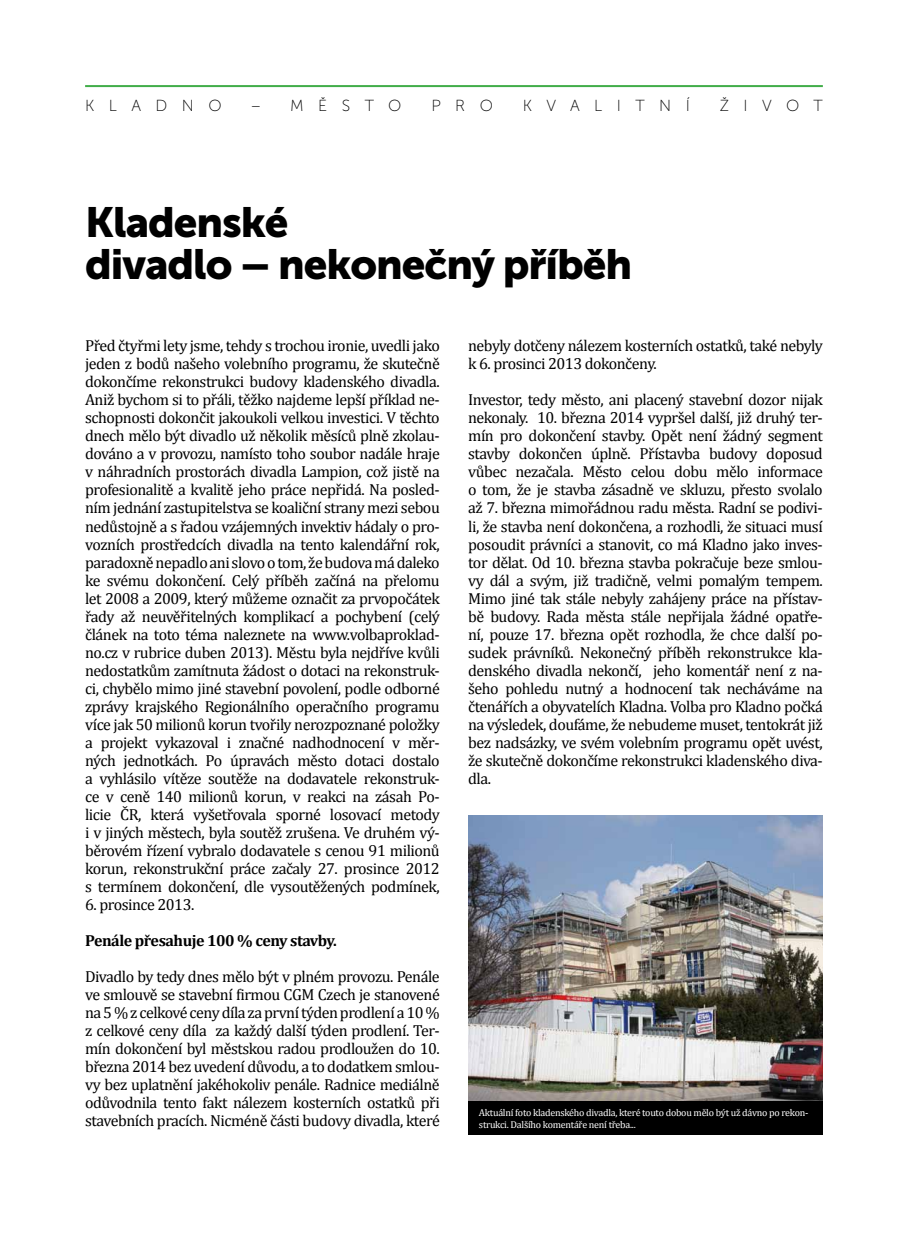
<style>
.page{position:relative;width:908px;height:1248px;background:#fff}
.page>*{position:absolute;margin:0;border:0;box-sizing:border-box;transform-origin:0 0}
.t1{font:42px/42px "Museo Sans 900";letter-spacing:-.025em;color:#000}
.t2{font:16px/18px "Cambria";letter-spacing:-.03em;color:#000;text-align:justify}
.t3{font:700 16px "Cambria";letter-spacing:-.03em;color:#000}
.t4{font:16px "Museo Sans 100";letter-spacing:.905em;color:#000}
.t5{font:10px/11.5px "Cambria";letter-spacing:-.025em;color:#fff}
</style>
<div class="page">
<hr style="left:85px;top:85px;width:737px;height:2px;background:#41ad49">
<img style="left:468px;top:815px;width:354px;height:286px">
<div style="left:468px;top:1101px;width:354px;height:33px;background:#000"></div>
<p class="t4" style="left:85px;top:97px;width:138px">KLADNO</p>
<p class="t4" style="left:251px;top:97px;width:151px">– MĚSTO</p>
<p class="t4" style="left:431px;top:97px;width:63px">PRO</p>
<p class="t4" style="left:522px;top:97px;width:169px">KVALITNÍ</p>
<p class="t4" style="left:719px;top:97px;width:105px">ŽIVOT</p>
<h1 class="t1" style="left:85px;top:201px;width:548px">Kladenské<br>divadlo – nekonečný příběh</h1>
<p class="t2" style="left:85px;top:337px;width:356px">Před čtyřmi lety jsme, tehdy s trochou ironie, uvedli jako jeden z bodů našeho volebního programu, že skutečně dokončíme rekonstrukci budovy kladenského divadla.<br>Aniž bychom si to přáli, těžko najdeme lepší příklad ne&shy;schopnosti dokončit jakoukoli velkou investici. V těchto dnech mělo být divadlo už několik měsíců plně zkolau&shy;dováno a v provozu, namísto toho soubor nadále hraje v náhradních prostorách divadla Lampion, což jistě na profesionalitě a kvalitě jeho práce nepřidá. Na posled&shy;ním jednání zastupitelstva se koaliční strany mezi sebou nedůstojně a s řadou vzájemných invektiv hádaly o pro&shy;vozních prostředcích divadla na tento kalendářní rok, paradoxně nepadlo ani slovo o tom, že budova má daleko ke svému dokončení. Celý příběh začíná na přelomu let 2008 a 2009, který můžeme označit za prvopočátek řady až neuvěřitelných komplikací a pochybení (celý článek na toto téma naleznete na www.volbaproklad&shy;no.cz v rubrice duben 2013). Městu byla nejdříve kvůli nedostatkům zamítnuta žádost o dotaci na rekonstruk&shy;ci, chybělo mimo jiné stavební povolení, podle odborné zprávy krajského Regionálního operačního programu více jak 50 milionů korun tvořily nerozpoznané položky a projekt vykazoval i značné nadhodnocení v měr&shy;ných jednotkách. Po úpravách město dotaci dostalo a vyhlásilo vítěze soutěže na dodavatele rekonstruk&shy;ce v ceně 140 milionů korun, v reakci na zásah Po&shy;licie ČR, která vyšetřovala sporné losovací metody i v jiných městech, byla soutěž zrušena. Ve druhém vý&shy;běrovém řízení vybralo dodavatele s cenou 91 milionů korun, rekonstrukční práce začaly 27. prosince 2012 s termínem dokončení, dle vysoutěžených podmínek,</p>
<p class="t2" style="left:85px;top:895px;width:111px">6. prosince 2013.</p>
<p class="t3" style="left:85px;top:928px;width:253px">Penále přesahuje 100 % ceny stavby.</p>
<p class="t2" style="left:85px;top:967px;width:356px">Divadlo by tedy dnes mělo být v plném provozu. Penále ve smlouvě se stavební firmou CGM Czech je stanovené na 5 % z celkové ceny díla za první týden prodlení a 10 % z celkové ceny díla za každý další týden prodlení. Ter&shy;mín dokončení byl městskou radou prodloužen do 10. března 2014 bez uvedení důvodu, a to dodatkem smlou&shy;vy bez uplatnění jakéhokoliv penále. Radnice mediálně odůvodnila tento fakt nálezem kosterních ostatků při stavebních pracích. Nicméně části budovy divadla, které</p>
<p class="t2" style="left:468px;top:337px;width:356px">nebyly dotčeny nálezem kosterních ostatků, také nebyly k 6. prosinci 2013 dokončeny.</p>
<p class="t2" style="left:468px;top:391px;width:356px">Investor, tedy město, ani placený stavební dozor nijak nekonaly. 10. března 2014 vypršel další, již druhý ter&shy;mín pro dokončení stavby. Opět není žádný segment stavby dokončen úplně. Přístavba budovy doposud vůbec nezačala. Město celou dobu mělo informace o tom, že je stavba zásadně ve skluzu, přesto svolalo až 7. března mimořádnou radu města. Radní se podivi&shy;li, že stavba není dokončena, a rozhodli, že situaci musí posoudit právníci a stanovit, co má Kladno jako inves&shy;tor dělat. Od 10. března stavba pokračuje beze smlou&shy;vy dál a svým, již tradičně, velmi pomalým tempem.<br>Mimo jiné tak stále nebyly zahájeny práce na přístav&shy;bě budovy. Rada města stále nepřijala žádné opatře&shy;ní, pouze 17. března opět rozhodla, že chce další po&shy;sudek právníků. Nekonečný příběh rekonstrukce kla&shy;denského divadla nekončí, jeho komentář není z na&shy;šeho pohledu nutný a hodnocení tak necháváme na čtenářích a obyvatelích Kladna. Volba pro Kladno počká na výsledek, doufáme, že nebudeme muset, tentokrát již bez nadsázky, ve svém volebním programu opět uvést, že skutečně dokončíme rekonstrukci kladenského diva&shy;dla.</p>
<p class="t5" style="left:478px;top:1106px;width:331px">Aktuální foto kladenského divadla, které touto dobou mělo být už dávno po rekon&shy;strukci. Dalšího komentáře není třeba...</p>
</div>
